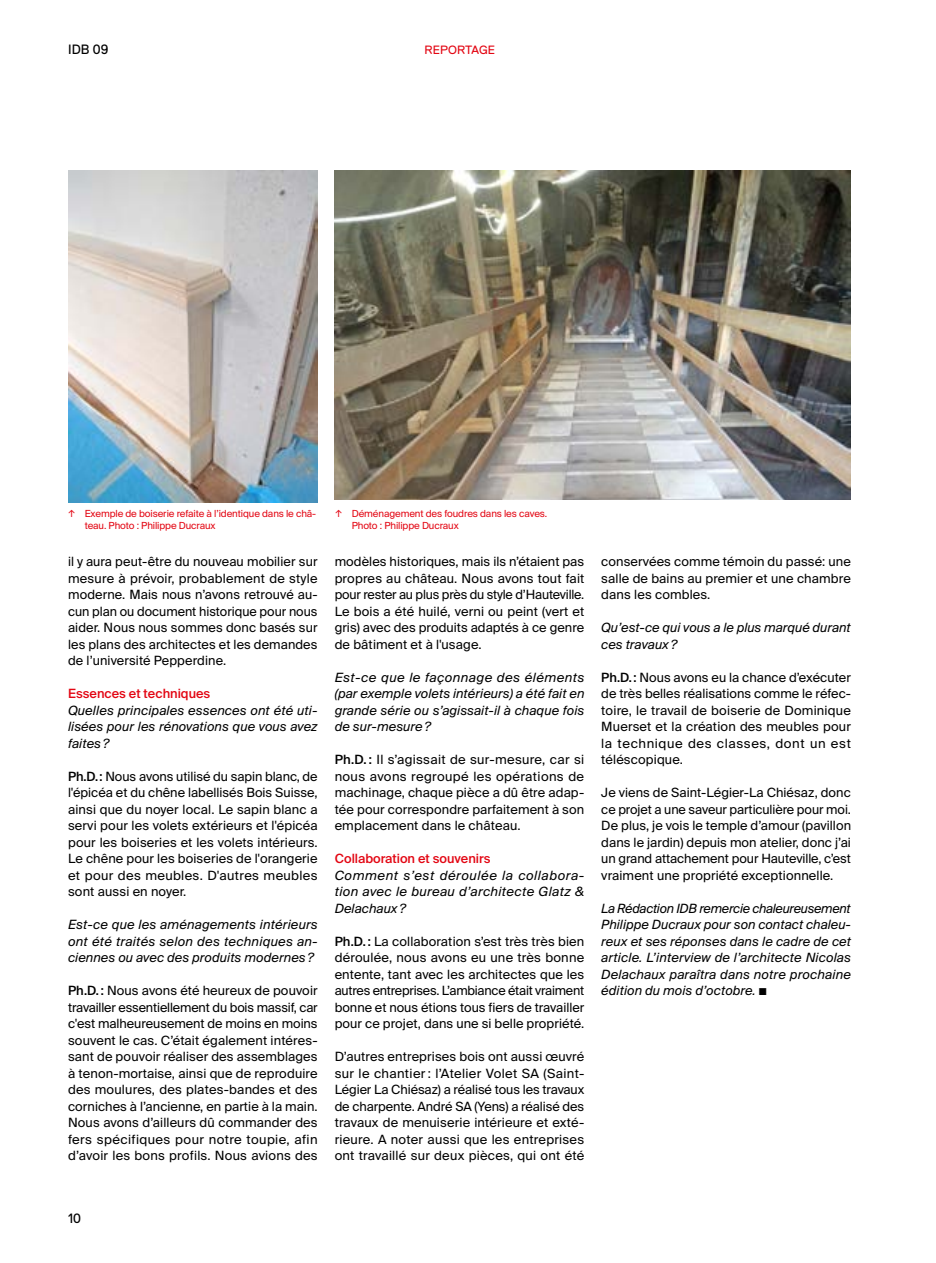
<style>
.page{position:relative;width:936px;height:1263px;background:#fff}
.page>*{position:absolute;margin:0;border:0;box-sizing:border-box;transform-origin:0 0}
.t1{font:13.5px "Replica Pro";letter-spacing:.005em;color:#000}
.t2{font:12.75px/16.5px "Suisse Intl";letter-spacing:.01em;color:#000;text-align:justify}
.t3{font:italic 12.75px/16.5px "Suisse Intl";letter-spacing:.01em;color:#000;text-align:justify}
.t4{font:500 12.75px "Suisse Intl";color:#e30613}
.t5{font:12px "Replica Pro";letter-spacing:.01em;color:#e30613}
.t6{font:9.75px/12px "Suisse Intl";letter-spacing:-.01em;color:#e30613}
.s1{font-weight:500}
.s2{font-style:normal}
</style>
<div class="page">
<img style="left:68px;top:170px;width:249px;height:333px">
<img style="left:334px;top:170px;width:516px;height:330px">
<p class="t1" style="left:68px;top:42px;width:42px">IDB 09</p>
<p class="t5" style="left:424px;top:43px;width:72px">REPORTAGE</p>
<p class="t6" style="left:85px;top:507px;width:233px;text-indent:-17px">↑ Exemple de boiserie refaite à l’identique dans le châ&shy;teau. Photo : Philippe Ducraux</p>
<p class="t2" style="left:68px;top:553px;width:251px">il y aura peut-être du nouveau mobilier sur mesure à prévoir, probablement de style moderne. Mais nous n’avons retrouvé au&shy;cun plan ou document historique pour nous aider. Nous nous sommes donc basés sur les plans des architectes et les demandes de l’université Pepperdine.</p>
<p class="t4" style="left:68px;top:686px;width:144px">Essences et techniques</p>
<p class="t3" style="left:68px;top:702px;width:251px">Quelles principales essences ont été uti&shy;lisées pour les rénovations que vous avez faites ?</p>
<p class="t2" style="left:68px;top:768px;width:251px"><span class="s1">Ph.D.:</span> Nous avons utilisé du sapin blanc, de l'épicéa et du chêne labellisés Bois Suisse, ainsi que du noyer local. Le sapin blanc a servi pour les volets extérieurs et l'épicéa pour les boiseries et les volets intérieurs.<br>Le chêne pour les boiseries de l'orangerie et pour des meubles. D'autres meubles sont aussi en noyer.</p>
<p class="t3" style="left:68px;top:916px;width:251px">Est-ce que les aménagements intérieurs ont été traités selon des techniques an&shy;ciennes ou avec des produits modernes ?</p>
<p class="t2" style="left:68px;top:982px;width:251px"><span class="s1">Ph.D. :</span> Nous avons été heureux de pouvoir travailler essentiellement du bois massif, car c'est malheureusement de moins en moins souvent le cas. C’était également intéres&shy;sant de pouvoir réaliser des assemblages à tenon-mortaise, ainsi que de reproduire des moulures, des plates-bandes et des corniches à l’ancienne, en partie à la main.<br>Nous avons d’ailleurs dû commander des fers spécifiques pour notre toupie, afin d’avoir les bons profils. Nous avions des</p>
<p class="t6" style="left:351px;top:507px;width:197px;text-indent:-17px">↑ Déménagement des foudres dans les caves.<br>Photo : Philippe Ducraux</p>
<p class="t2" style="left:334px;top:553px;width:251px">modèles historiques, mais ils n’étaient pas propres au château. Nous avons tout fait pour rester au plus près du style d’Hauteville.<br>Le bois a été huilé, verni ou peint (vert et gris) avec des produits adaptés à ce genre de bâtiment et à l'usage.</p>
<p class="t3" style="left:334px;top:669px;width:251px">Est-ce que le façonnage des éléments (par exemple volets intérieurs) a été fait en grande série ou s’agissait-il à chaque fois de sur-mesure ?</p>
<p class="t2" style="left:334px;top:751px;width:251px"><span class="s1">Ph.D. :</span> Il s’agissait de sur-mesure, car si nous avons regroupé les opérations de machinage, chaque pièce a dû être adap&shy;tée pour correspondre parfaitement à son emplacement dans le château.</p>
<p class="t4" style="left:334px;top:851px;width:157px">Collaboration et souvenirs</p>
<p class="t3" style="left:334px;top:867px;width:251px">Comment s’est déroulée la collabora&shy;tion avec le bureau d’architecte Glatz &amp; Delachaux ?</p>
<p class="t2" style="left:334px;top:933px;width:251px"><span class="s1">Ph.D. :</span> La collaboration s’est très très bien déroulée, nous avons eu une très bonne entente, tant avec les architectes que les autres entreprises. L’ambiance était vraiment bonne et nous étions tous fiers de travailler pour ce projet, dans une si belle propriété.</p>
<p class="t2" style="left:334px;top:1048px;width:251px">D’autres entreprises bois ont aussi œuvré sur le chantier: l’Atelier Volet SA (Saint-Légier La Chiésaz) a réalisé tous les travaux de charpente. André SA (Yens) a réalisé des travaux de menuiserie intérieure et exté&shy;rieure. A noter aussi que les entreprises ont travaillé sur deux pièces, qui ont été</p>
<p class="t2" style="left:601px;top:553px;width:251px">conservées comme témoin du passé: une salle de bains au premier et une chambre dans les combles.</p>
<p class="t3" style="left:601px;top:619px;width:251px">Qu’est-ce qui vous a le plus marqué durant ces travaux ?</p>
<p class="t2" style="left:601px;top:669px;width:251px"><span class="s1">Ph.D. :</span> Nous avons eu la chance d’exécuter de très belles réalisations comme le réfec&shy;toire, le travail de boiserie de Dominique Muerset et la création des meubles pour la technique des classes, dont un est téléscopique.</p>
<p class="t2" style="left:601px;top:784px;width:251px">Je viens de Saint-Légier-La Chiésaz, donc ce projet a une saveur particulière pour moi.<br>De plus, je vois le temple d’amour (pavillon dans le jardin) depuis mon atelier, donc j’ai un grand attachement pour Hauteville, c’est vraiment une propriété exceptionnelle.</p>
<p class="t3" style="left:601px;top:900px;width:251px">La Rédaction IDB remercie chaleureusement Philippe Ducraux pour son contact chaleu&shy;reux et ses réponses dans le cadre de cet article. L’interview de l’architecte Nicolas Delachaux paraîtra dans notre prochaine édition du mois d’octobre. <span class="s2">■</span></p>
<p class="t1" style="left:68px;top:1210px;width:14px">10</p>
</div>
